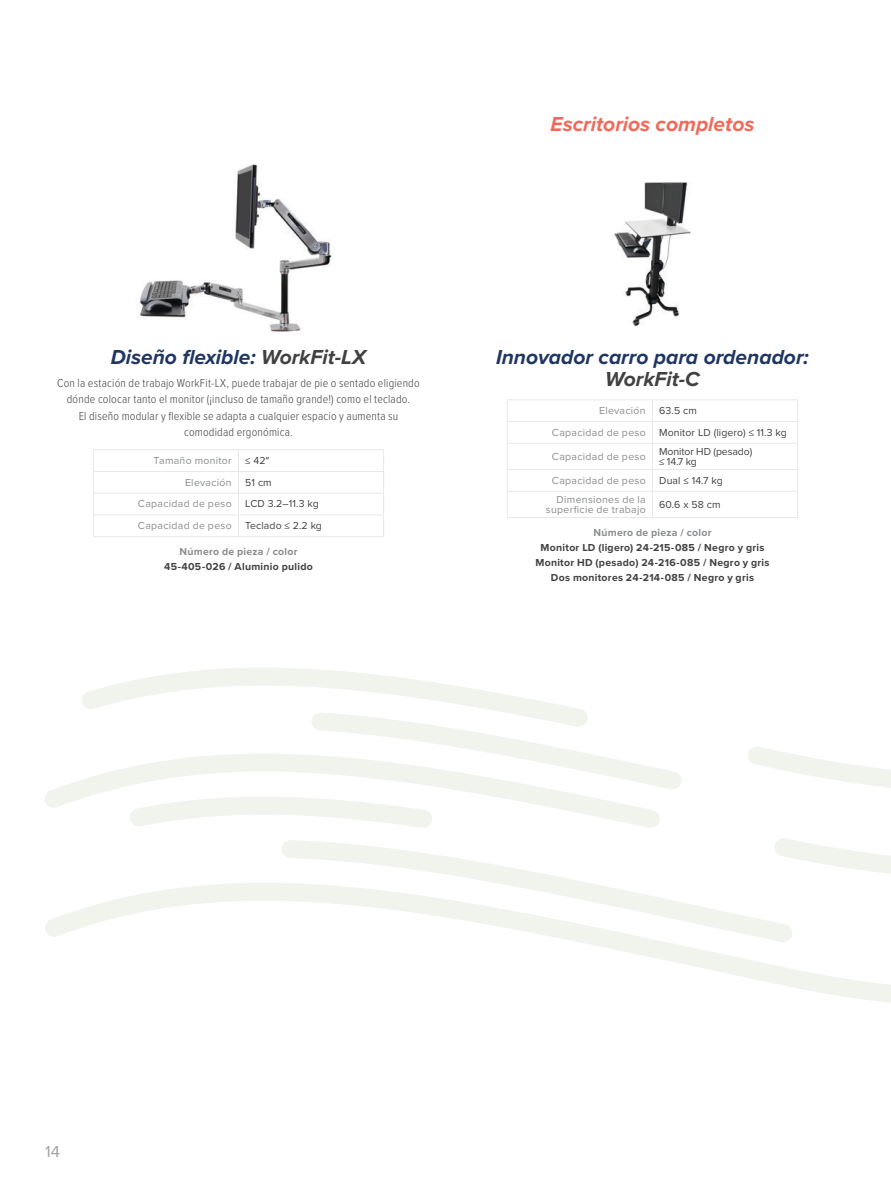
<style>
.page{position:relative;width:891px;height:1188px;background:#fff}
.page>*{position:absolute;margin:0;border:0;box-sizing:border-box;transform-origin:0 0}
.t1{font:italic 700 21px "Proxima Nova";color:#1f3662}
.t2{font:italic 700 21px "Proxima Nova";color:#f26959}
.t3{font:italic 700 21px "Proxima Nova";color:#414142}
.t4{font:16.5px "Proxima Nova";color:#9ea0a2}
.t5{font:300 12px/16.5px "Proxima Nova Cond";letter-spacing:.015em;color:#414142;text-align:center}
.t6{font:10.5px/10.5px "Proxima Nova";letter-spacing:.03em;color:#8a8c8e;text-align:right}
.t7{font:700 10.5px/15px "Proxima Nova";letter-spacing:.025em;color:#414142;text-align:center}
.t8{font:10.5px "Proxima Nova";letter-spacing:.01em;color:#414142}
.t9{font:700 10.5px "Proxima Nova";letter-spacing:.025em;color:#8a8c8e}
.t10{font:10.5px/10.5px "Proxima Nova";letter-spacing:-.01em;color:#414142}
.s1{color:#414142}
</style>
<div class="page">
<svg style="left:45px;top:668px;width:846px;height:335px"></svg>
<hr style="left:93px;top:449px;width:145px;height:1px;background:#e7e8e8">
<hr style="left:238px;top:449px;width:146px;height:1px;background:#e7e8e8">
<svg style="left:93px;top:450px;width:291px;height:87px"></svg>
<img style="left:139px;top:164px;width:193px;height:168px">
<hr style="left:507px;top:399px;width:145px;height:1px;background:#e7e8e8">
<hr style="left:652px;top:399px;width:146px;height:1px;background:#e7e8e8">
<svg style="left:507px;top:400px;width:291px;height:118px"></svg>
<img style="left:614px;top:182px;width:77px;height:145px">
<h1 class="t2" style="left:551px;top:112px;width:205px">Escritorios completos</h1>
<h1 class="t1" style="left:111px;top:344px;width:257px">Diseño flexible: <span class="s1">WorkFit-LX</span></h1>
<p class="t5" style="left:57px;top:374px;width:364px">Con la estación de trabajo WorkFit-LX, puede trabajar de pie o sentado eligiendo dónde colocar tanto el monitor (¡incluso de tamaño grande!) como el teclado.<br>El diseño modular y flexible se adapta a cualquier espacio y aumenta su comodidad ergonómica.</p>
<p class="t6" style="left:154px;top:456px;width:80px">Tamaño monitor</p>
<p class="t8" style="left:245px;top:454px;width:26px">≤ 42″</p>
<p class="t6" style="left:185px;top:477px;width:48px">Elevación</p>
<p class="t8" style="left:245px;top:476px;width:28px">51 cm</p>
<p class="t6" style="left:138px;top:499px;width:95px">Capacidad de peso</p>
<p class="t8" style="left:245px;top:498px;width:75px">LCD 3.2–11.3 kg</p>
<p class="t6" style="left:138px;top:521px;width:95px">Capacidad de peso</p>
<p class="t8" style="left:245px;top:519px;width:78px">Teclado ≤ 2.2 kg</p>
<p class="t9" style="left:179px;top:546px;width:120px">Número de pieza / color</p>
<p class="t7" style="left:164px;top:560px;width:150px">45-405-026 / Aluminio pulido</p>
<h1 class="t1" style="left:496px;top:344px;width:314px">Innovador carro para ordenador:</h1>
<h1 class="t3" style="left:605px;top:367px;width:96px">WorkFit-C</h1>
<p class="t6" style="left:599px;top:406px;width:48px">Elevación</p>
<p class="t8" style="left:659px;top:404px;width:39px">63.5 cm</p>
<p class="t6" style="left:552px;top:427px;width:95px">Capacidad de peso</p>
<p class="t8" style="left:659px;top:426px;width:129px">Monitor LD (ligero) ≤ 11.3 kg</p>
<p class="t6" style="left:552px;top:451px;width:95px">Capacidad de peso</p>
<p class="t10" style="left:659px;top:446px;width:95px">Monitor HD (pesado) ≤ 14.7 kg</p>
<p class="t6" style="left:552px;top:475px;width:95px">Capacidad de peso</p>
<p class="t8" style="left:659px;top:474px;width:65px">Dual ≤ 14.7 kg</p>
<p class="t6" style="left:546px;top:494px;width:101px">Dimensiones de la superficie de trabajo</p>
<p class="t8" style="left:659px;top:498px;width:63px">60.6 x 58 cm</p>
<p class="t9" style="left:593px;top:527px;width:120px">Número de pieza / color</p>
<p class="t7" style="left:535px;top:541px;width:236px">Monitor LD (ligero) 24-215-085 / Negro y gris<br>Monitor HD (pesado) 24-216-085 / Negro y gris<br>Dos monitores 24-214-085 / Negro y gris</p>
<h2 class="t4" style="left:45px;top:1142px;width:16px">14</h2>
</div>
